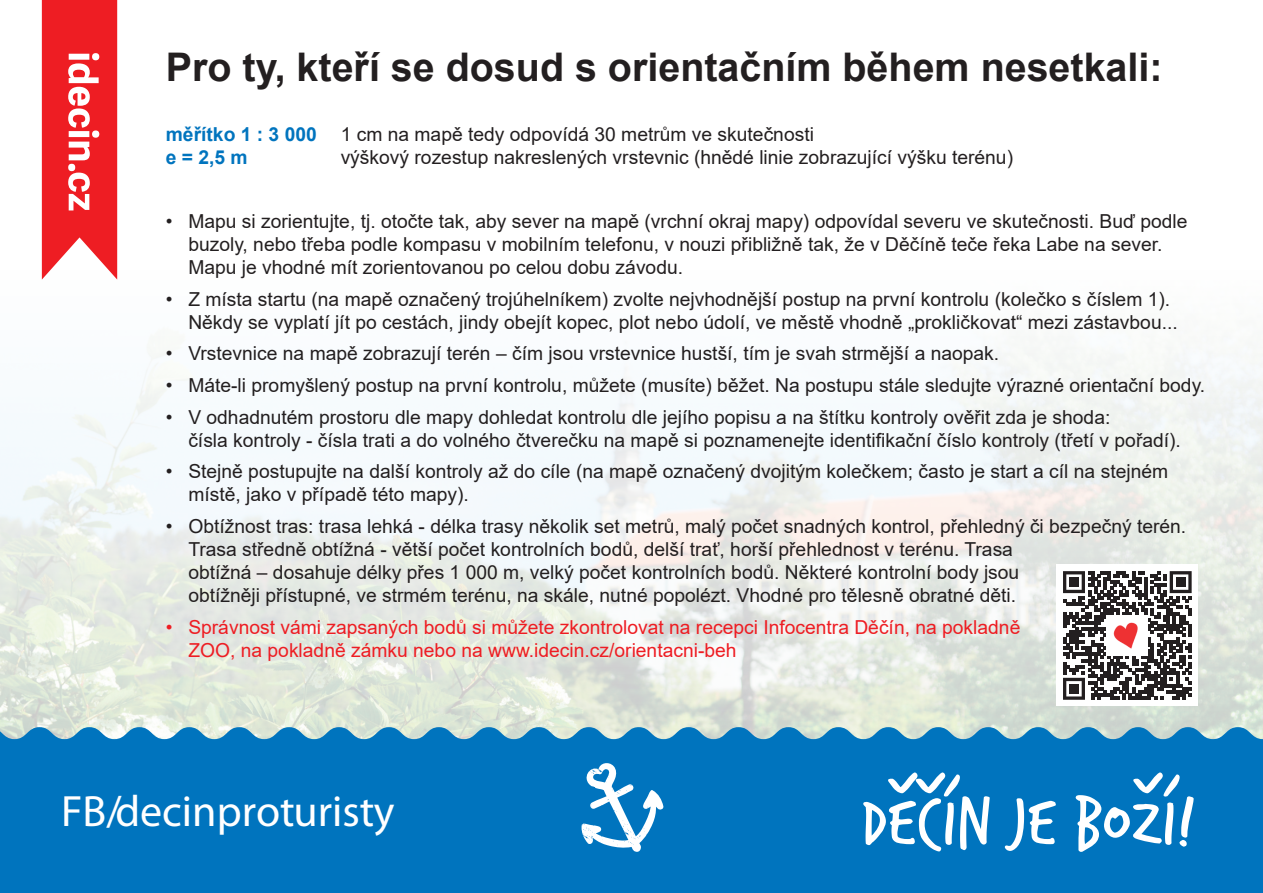
<style>
.page{position:relative;width:1263px;height:893px;background:#fff}
.page>*{position:absolute;margin:0;border:0;box-sizing:border-box;transform-origin:0 0}
.t1{font:43.95px "Myriad Pro";color:#fff}
.t2{font:700 39.45px "Arial";color:#231f20}
.t3{font:19.2px/23.1px "Arial";color:#231f20}
.t4{font:19.2px/23.1px "Arial";color:#ee1d23}
.t5{font:700 19.2px/23.1px "Arial";color:#0074be}
</style>
<div class="page">
<img style="left:0;top:266px;width:1263px;height:461px">
<div style="left:0;top:727px;width:1263px;height:166px;background:#0074be"></div>
<svg style="left:42px;top:0;width:75px;height:280px"></svg>
<svg style="left:581px;top:761px;width:83px;height:91px"></svg>
<svg style="left:863px;top:772px;width:127px;height:79px"></svg>
<svg style="left:1005px;top:798px;width:51px;height:53px"></svg>
<svg style="left:1076px;top:772px;width:118px;height:80px"></svg>
<div style="left:1057px;top:565px;width:141px;height:141px;background:#fff"></div>
<svg style="left:1063px;top:571px;width:129px;height:129px"></svg>
<div style="left:1069px;top:577px;width:10px;height:10px;background:#231f20"></div>
<div style="left:1176px;top:577px;width:9px;height:10px;background:#231f20"></div>
<div style="left:1069px;top:684px;width:10px;height:9px;background:#231f20"></div>
<img style="left:1107px;top:615px;width:41px;height:41px">
<h2 class="t2" style="left:166px;top:40px;width:998px">Pro ty, kteří se dosud s orientačním během nesetkali:</h2>
<p class="t5" style="left:166px;top:123px;width:152px">měřítko 1 : 3 000 e = 2,5 m</p>
<p class="t3" style="left:341px;top:123px;width:674px">1 cm na mapě tedy odpovídá 30 metrům ve skutečnosti<br>výškový rozestup nakreslených vrstevnic (hnědé linie zobrazující výšku terénu)</p>
<p class="t3" style="left:188px;top:209px;width:1001px;text-indent:-23px">• Mapu si zorientujte, tj. otočte tak, aby sever na mapě (vrchní okraj mapy) odpovídal severu ve skutečnosti. Buď podle buzoly, nebo třeba podle kompasu v mobilním telefonu, v nouzi přibližně tak, že v Děčíně teče řeka Labe na sever.<br>Mapu je vhodné mít zorientovanou po celou dobu závodu.</p>
<p class="t3" style="left:188px;top:287px;width:991px;text-indent:-23px">• Z místa startu (na mapě označený trojúhelníkem) zvolte nejvhodnější postup na první kontrolu (kolečko s číslem 1).<br>Někdy se vyplatí jít po cestách, jindy obejít kopec, plot nebo údolí, ve městě vhodně „prokličkovat“ mezi zástavbou...</p>
<p class="t3" style="left:166px;top:342px;width:835px">• Vrstevnice na mapě zobrazují terén – čím jsou vrstevnice hustší, tím je svah strmější a naopak.</p>
<p class="t3" style="left:166px;top:374px;width:1041px">• Máte-li promyšlený postup na první kontrolu, můžete (musíte) běžet. Na postupu stále sledujte výrazné orientační body.</p>
<p class="t3" style="left:188px;top:405px;width:994px;text-indent:-22px">• V odhadnutém prostoru dle mapy dohledat kontrolu dle jejího popisu a na štítku kontroly ověřit zda je shoda:<br>čísla kontroly - čísla trati a do volného čtverečku na mapě si poznamenejte identifikační číslo kontroly (třetí v pořadí).</p>
<p class="t3" style="left:188px;top:460px;width:981px;text-indent:-23px">• Stejně postupujte na další kontroly až do cíle (na mapě označený dvojitým kolečkem; často je start a cíl na stejném místě, jako v případě této mapy).</p>
<p class="t3" style="left:188px;top:515px;width:999px;text-indent:-23px">• Obtížnost tras: trasa lehká - délka trasy několik set metrů, malý počet snadných kontrol, přehledný či bezpečný terén.<br>Trasa středně obtížná - větší počet kontrolních bodů, delší trať, horší přehlednost v terénu. Trasa<br>obtížná – dosahuje délky přes 1 000 m, velký počet kontrolních bodů. Některé kontrolní body jsou<br>obtížněji přístupné, ve strmém terénu, na skále, nutné popolézt. Vhodné pro tělesně obratné děti.</p>
<p class="t4" style="left:188px;top:616px;width:833px;text-indent:-23px">• Správnost vámi zapsaných bodů si můžete zkontrolovat na recepci Infocentra Děčín, na pokladně<br>ZOO, na pokladně zámku nebo na www.idecin.cz/orientacni-beh</p>
<h1 class="t1" style="left:61px;top:784px;width:335px">FB/decinproturisty</h1>
</div>
